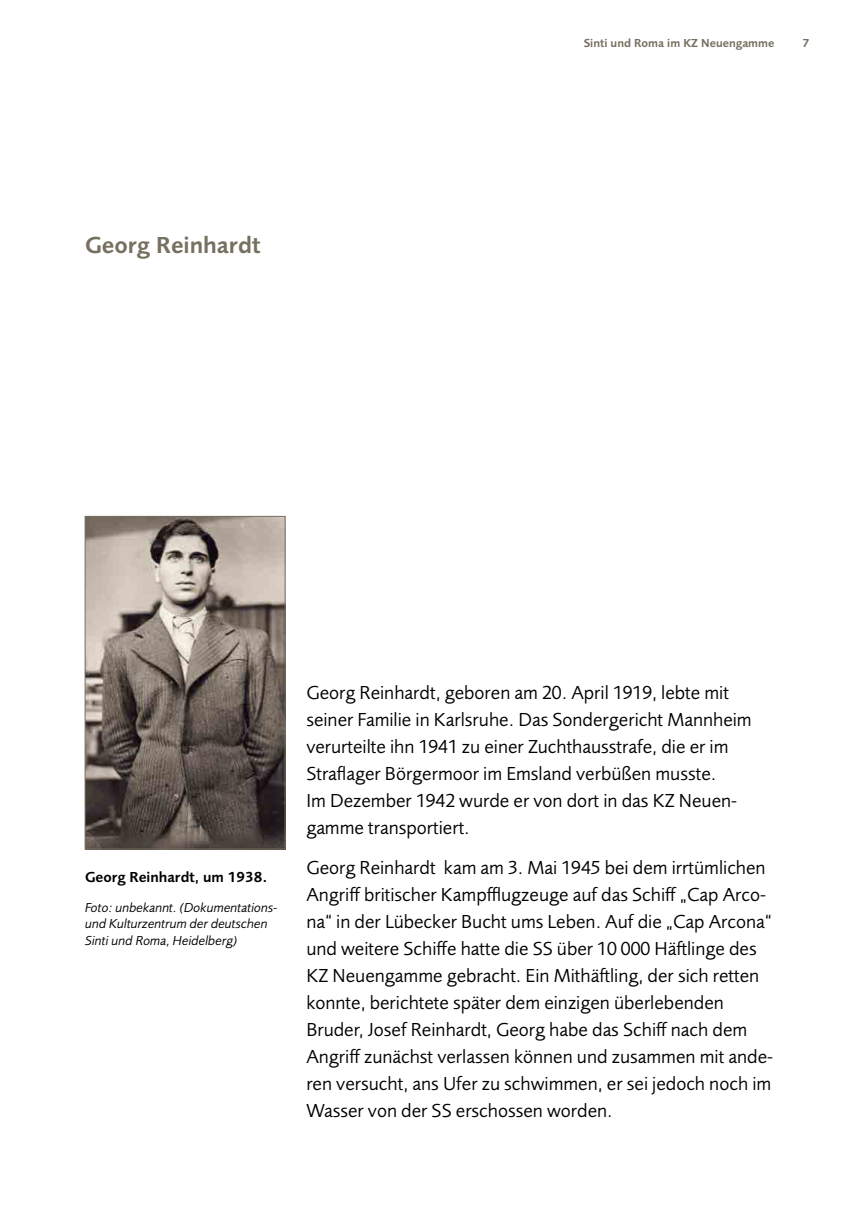
<style>
.page{position:relative;width:851px;height:1212px;background:#fff}
.page>*{position:absolute;margin:0;border:0;box-sizing:border-box;transform-origin:0 0}
.t1{font:600 24px "Foundry Sans";color:#75705f}
.t2{font:19.5px/27px "Foundry Sans";color:#000}
.t3{font:600 15px "Foundry Sans";color:#000}
.t4{font:italic 13.5px/16.5px "Foundry Sans";color:#000}
.t5{font:600 12px "Foundry Sans";color:#75705f}
</style>
<div class="page">
<img style="left:87px;top:518px;width:196px;height:329px">
<div style="left:85px;top:516px;width:200px;height:333px;border:1px solid #75705f"></div>
<p class="t1" style="left:85px;top:227px;width:177px">Georg Reinhardt</p>
<p class="t5" style="left:583px;top:34px;width:192px">Sinti und Roma im KZ Neuengamme</p>
<p class="t5" style="left:802px;top:34px;width:8px">7</p>
<p class="t3" style="left:85px;top:866px;width:184px">Georg Reinhardt, um 1938.</p>
<p class="t4" style="left:85px;top:898px;width:194px">Foto: unbekannt. (Dokumentations&shy;und Kulturzentrum der deutschen<br>Sinti und Roma, Heidelberg)</p>
<p class="t2" style="left:306px;top:677px;width:447px">Georg Reinhardt, geboren am 20. April 1919, lebte mit seiner Familie in Karlsruhe. Das Sondergericht Mannheim verurteilte ihn 1941 zu einer Zuchthausstrafe, die er im Straflager Börgermoor im Emsland verbüßen musste.<br>Im Dezember 1942 wurde er von dort in das KZ Neuen&shy;gamme transportiert.</p>
<p class="t2" style="left:306px;top:853px;width:468px">Georg Reinhardt kam am 3. Mai 1945 bei dem irrtümlichen Angriff britischer Kampfflugzeuge auf das Schiff „Cap Arco&shy;na“ in der Lübecker Bucht ums Leben. Auf die „Cap Arcona“ und weitere Schiffe hatte die SS über 10 000 Häftlinge des KZ Neuengamme gebracht. Ein Mithäftling, der sich retten konnte, berichtete später dem einzigen überlebenden Bruder, Josef Reinhardt, Georg habe das Schiff nach dem Angriff zunächst verlassen können und zusammen mit ande&shy;ren versucht, ans Ufer zu schwimmen, er sei jedoch noch im Wasser von der SS erschossen worden.</p>
</div>
